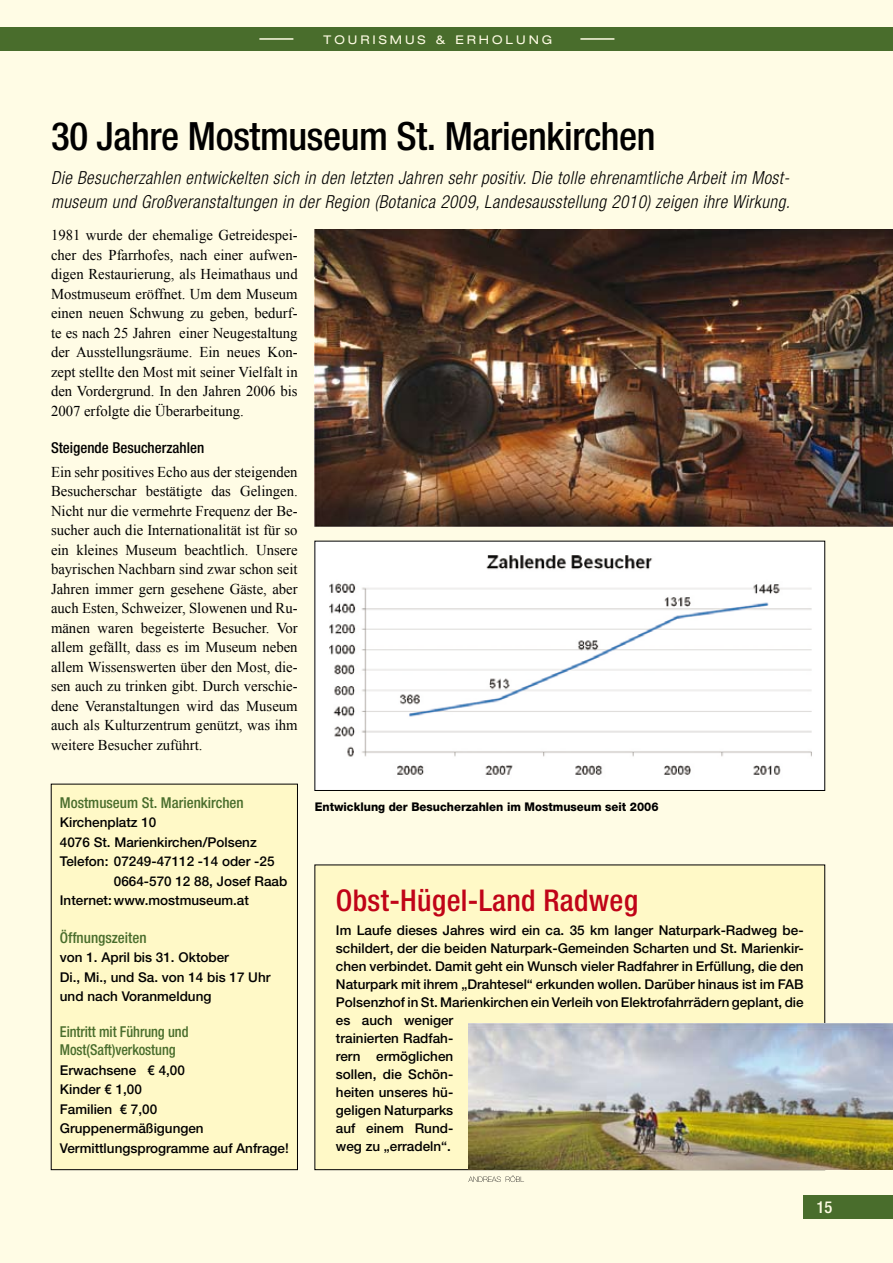
<style>
.page{position:relative;width:893px;height:1263px;background:#fffce5}
.page>*{position:absolute;margin:0;border:0;box-sizing:border-box;transform-origin:0 0}
.t1{font:500 condensed 39px "Helvetica Neue";letter-spacing:-.01em;color:#000}
.t2{font:500 condensed 30px "Helvetica Neue";letter-spacing:.01em;color:#c00418}
.t3{font:italic 300 condensed 18px/24px "Helvetica Neue";letter-spacing:.03em;color:#000;scale:.96 1}
.t4{font:500 condensed 16.5px "Helvetica Neue";color:#fffce5}
.t5{font:15px/19.5px "Times New Roman";color:#000;text-align:justify}
.t6{font:500 condensed 15px/18px "Helvetica Neue";letter-spacing:-.005em;color:#496d2c;scale:.95 1}
.t7{font:500 condensed 15px "Helvetica Neue";letter-spacing:-.005em;color:#496d2c}
.t8{font:500 condensed 15px "Helvetica Neue";color:#000}
.t9{font:500 13.5px/18px "Helvetica Neue";color:#000}
.t10{font:800 12px "Helvetica Neue";color:#000;scale:.95 1}
.t11{font:expanded 12px "Helvetica Neue";letter-spacing:.25em;color:#fffce5}
</style>
<div class="page">
<div style="left:804px;top:1195px;width:89px;height:23px;background:#496d2c"></div>
<div style="left:0;top:28px;width:893px;height:23px;background:#496d2c"></div>
<hr style="left:259px;top:38px;width:34px;height:2px;background:#fffce5">
<hr style="left:580px;top:38px;width:34px;height:2px;background:#fffce5">
<img style="left:315px;top:230px;width:578px;height:296px">
<div style="left:51px;top:784px;width:246px;height:386px;background:#fff9c7"></div>
<div style="left:51px;top:784px;width:247px;height:386px;border:1px solid #000"></div>
<img style="left:317px;top:543px;width:506px;height:246px">
<div style="left:315px;top:541px;width:510px;height:250px;border:1px solid #000"></div>
<div style="left:315px;top:865px;width:510px;height:305px;background:#fff9c7"></div>
<img style="left:469px;top:1024px;width:424px;height:146px">
<svg style="left:468px;top:1175px;width:56px;height:7px"></svg>
<p class="t11" style="left:324px;top:32px;width:230px">TOURI SMUS &amp; ERHOL UNG</p>
<h1 class="t1" style="left:51px;top:113px;width:606px">30 Jahre Mostmuseum St. Marienkirchen</h1>
<p class="t3" style="left:51px;top:166px;width:771px">Die Besucherzahlen entwickelten sich in den letzten Jahren sehr positiv. Die tolle ehrenamtliche Arbeit im Most&shy;museum und Großveranstaltungen in der Region (Botanica 2009, Landesausstellung 2010) zeigen ihre Wirkung.</p>
<p class="t5" style="left:51px;top:225px;width:248px">1981 wurde der ehemalige Getreidespei&shy;cher des Pfarrhofes, nach einer aufwen&shy;digen Restaurierung, als Heimathaus und Mostmuseum eröffnet. Um dem Museum einen neuen Schwung zu geben, bedurf&shy;te es nach 25 Jahren einer Neugestaltung der Ausstellungsräume. Ein neues Kon&shy;zept stellte den Most mit seiner Vielfalt in den Vordergrund. In den Jahren 2006 bis 2007 erfolgte die Überarbeitung.</p>
<p class="t8" style="left:51px;top:439px;width:155px">Steigende Besucherzahlen</p>
<p class="t5" style="left:51px;top:462px;width:248px">Ein sehr positives Echo aus der steigenden Besucherschar bestätigte das Gelingen.<br>Nicht nur die vermehrte Frequenz der Be&shy;sucher auch die Internationalität ist für so ein kleines Museum beachtlich. Unsere bayrischen Nachbarn sind zwar schon seit Jahren immer gern gesehene Gäste, aber auch Esten, Schweizer, Slowenen und Ru&shy;mänen waren begeisterte Besucher. Vor allem gefällt, dass es im Museum neben allem Wissenswerten über den Most, die&shy;sen auch zu trinken gibt. Durch verschie&shy;dene Veranstaltungen wird das Museum auch als Kulturzentrum genützt, was ihm weitere Besucher zuführt.</p>
<p class="t7" style="left:60px;top:793px;width:185px">Mostmuseum St. Marienkirchen</p>
<p class="t9" style="left:60px;top:813px;width:98px">Kirchenplatz 10</p>
<p class="t9" style="left:60px;top:833px;width:198px">4076 St. Marienkirchen/Polsenz</p>
<p class="t9" style="left:60px;top:852px;width:216px">Telefon: 07249-47112 -14 oder -25</p>
<p class="t9" style="left:114px;top:872px;width:175px">0664-570 12 88, Josef Raab</p>
<p class="t9" style="left:60px;top:891px;width:191px">Internet:www.mostmuseum.at</p>
<p class="t7" style="left:60px;top:928px;width:88px">Öffnungszeiten</p>
<p class="t9" style="left:60px;top:947px;width:212px;line-height:19.5px">von 1. April bis 31. Oktober<br>Di., Mi., und Sa. von 14 bis 17 Uhr und nach Voranmeldung</p>
<p class="t6" style="left:60px;top:1023px;width:137px">Eintritt mit Führung und<br>Most(Saft)verkostung</p>
<p class="t9" style="left:60px;top:1060px;width:230px;line-height:19.5px">Erwachsene € 4,00<br>Kinder € 1,00<br>Familien € 7,00<br>Gruppenermäßigungen<br>Vermittlungsprogramme auf Anfrage!</p>
<p class="t10" style="left:315px;top:799px;width:364px">Entwicklung der Besucherzahlen im Mostmuseum seit 2006</p>
<h2 class="t2" style="left:336px;top:882px;width:304px">Obst-Hügel-Land Radweg</h2>
<p class="t9" style="left:336px;top:921px;width:469px">Im Laufe dieses Jahres wird ein ca. 35 km langer Naturpark-Radweg be&shy;schildert, der die beiden Naturpark-Gemeinden Scharten und St. Marienkir&shy;chen verbindet. Damit geht ein Wunsch vieler Radfahrer in Erfüllung, die den Naturpark mit ihrem „Drahtesel“ erkunden wollen. Darüber hinaus ist im FAB Polsenzhof in St. Marienkirchen ein Verleih von Elektrofahrrädern geplant, die es auch weniger<br>trainierten Radfah-<br>rern ermöglichen<br>sollen, die Schön-<br>heiten unseres hü-<br>geligen Naturparks<br>auf einem Rund-<br>weg zu „erradeln“.</p>
<p class="t4" style="left:816px;top:1197px;width:17px">15</p>
</div>
